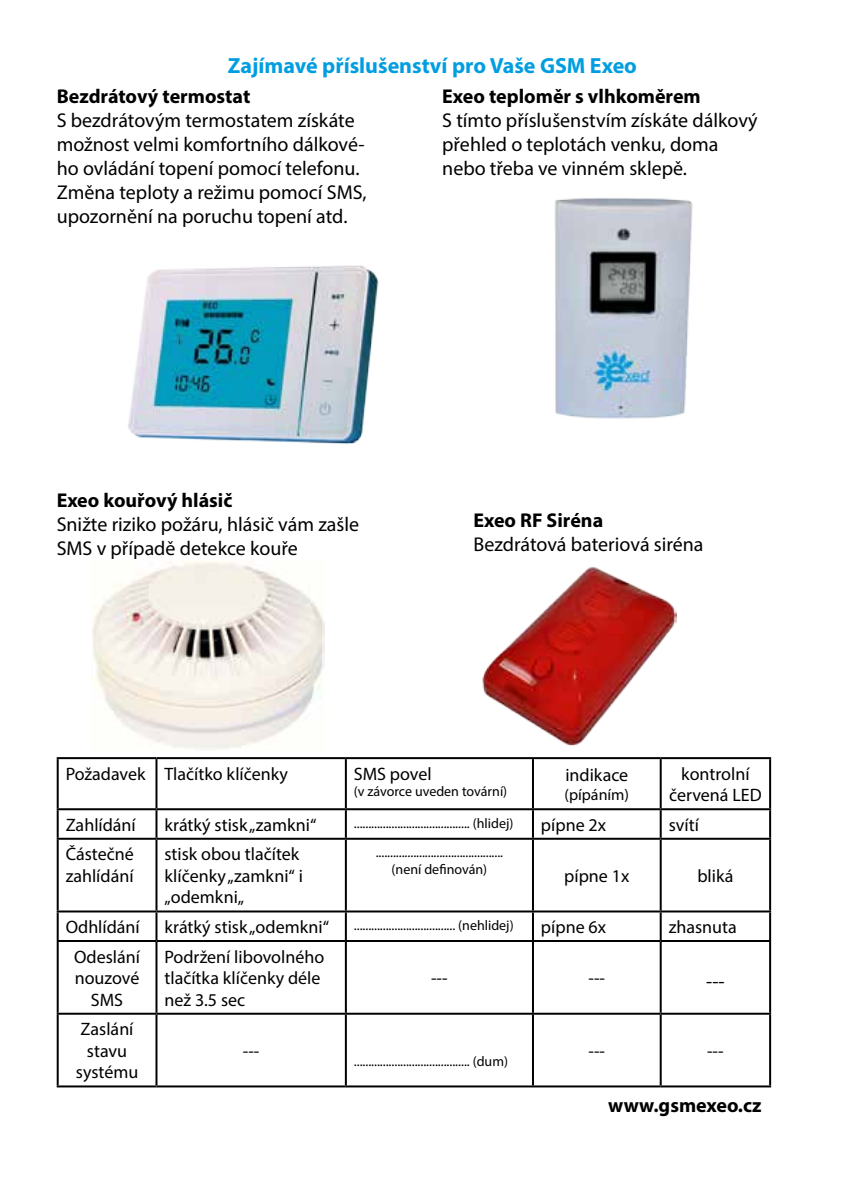
<style>
.page{position:relative;width:842px;height:1191px;background:#fff}
.page>*{position:absolute;margin:0;border:0;box-sizing:border-box;transform-origin:0 0}
.t1{font:700 22px "Myriad Pro";color:#009ee0}
.t2{font:20px/24px "Myriad Pro";color:#000}
.t3{font:700 20px "Myriad Pro";color:#000}
.t4{font:18px/21.6px "Myriad Pro";color:#000;text-align:center}
.t5{font:16px "Myriad Pro";color:#000}
.t6{font:14px/16.8px "Myriad Pro";color:#000;text-align:center}
</style>
<div class="page">
<img style="left:92px;top:561px;width:233px;height:189px">
<img style="left:554px;top:198px;width:139px;height:221px">
<img style="left:482px;top:567px;width:194px;height:179px">
<img style="left:128px;top:265px;width:251px;height:180px">
<hr style="left:57px;top:757px;width:99px;height:2px;background:#000">
<hr style="left:57px;top:759px;width:2px;height:49px;background:#000">
<hr style="left:156px;top:757px;width:190px;height:2px;background:#000">
<hr style="left:155px;top:759px;width:2px;height:49px;background:#000">
<hr style="left:346px;top:757px;width:187px;height:2px;background:#000">
<hr style="left:345px;top:759px;width:2px;height:49px;background:#000">
<hr style="left:533px;top:757px;width:128px;height:2px;background:#000">
<hr style="left:532px;top:759px;width:2px;height:49px;background:#000">
<hr style="left:661px;top:757px;width:110px;height:2px;background:#000">
<hr style="left:660px;top:759px;width:2px;height:49px;background:#000">
<hr style="left:769px;top:759px;width:2px;height:49px;background:#000">
<hr style="left:57px;top:808px;width:99px;height:2px;background:#000">
<hr style="left:57px;top:810px;width:2px;height:27px;background:#000">
<hr style="left:156px;top:808px;width:190px;height:2px;background:#000">
<hr style="left:155px;top:810px;width:2px;height:27px;background:#000">
<hr style="left:346px;top:808px;width:187px;height:2px;background:#000">
<hr style="left:345px;top:810px;width:2px;height:27px;background:#000">
<hr style="left:533px;top:808px;width:128px;height:2px;background:#000">
<hr style="left:532px;top:810px;width:2px;height:27px;background:#000">
<hr style="left:661px;top:808px;width:110px;height:2px;background:#000">
<hr style="left:660px;top:810px;width:2px;height:27px;background:#000">
<hr style="left:769px;top:810px;width:2px;height:27px;background:#000">
<hr style="left:57px;top:837px;width:99px;height:2px;background:#000">
<hr style="left:57px;top:839px;width:2px;height:71px;background:#000">
<hr style="left:156px;top:837px;width:190px;height:2px;background:#000">
<hr style="left:155px;top:839px;width:2px;height:71px;background:#000">
<hr style="left:346px;top:837px;width:187px;height:2px;background:#000">
<hr style="left:345px;top:839px;width:2px;height:71px;background:#000">
<hr style="left:533px;top:837px;width:128px;height:2px;background:#000">
<hr style="left:532px;top:839px;width:2px;height:71px;background:#000">
<hr style="left:661px;top:837px;width:110px;height:2px;background:#000">
<hr style="left:660px;top:839px;width:2px;height:71px;background:#000">
<hr style="left:769px;top:839px;width:2px;height:71px;background:#000">
<hr style="left:57px;top:910px;width:99px;height:2px;background:#000">
<hr style="left:57px;top:912px;width:2px;height:28px;background:#000">
<hr style="left:156px;top:910px;width:190px;height:2px;background:#000">
<hr style="left:155px;top:912px;width:2px;height:28px;background:#000">
<hr style="left:346px;top:910px;width:187px;height:2px;background:#000">
<hr style="left:345px;top:912px;width:2px;height:28px;background:#000">
<hr style="left:533px;top:910px;width:128px;height:2px;background:#000">
<hr style="left:532px;top:912px;width:2px;height:28px;background:#000">
<hr style="left:661px;top:910px;width:110px;height:2px;background:#000">
<hr style="left:660px;top:912px;width:2px;height:28px;background:#000">
<hr style="left:769px;top:912px;width:2px;height:28px;background:#000">
<hr style="left:57px;top:940px;width:99px;height:2px;background:#000">
<hr style="left:57px;top:942px;width:2px;height:70px;background:#000">
<hr style="left:156px;top:940px;width:190px;height:2px;background:#000">
<hr style="left:155px;top:942px;width:2px;height:70px;background:#000">
<hr style="left:346px;top:940px;width:187px;height:2px;background:#000">
<hr style="left:345px;top:942px;width:2px;height:70px;background:#000">
<hr style="left:533px;top:940px;width:128px;height:2px;background:#000">
<hr style="left:532px;top:942px;width:2px;height:70px;background:#000">
<hr style="left:661px;top:940px;width:110px;height:2px;background:#000">
<hr style="left:660px;top:942px;width:2px;height:70px;background:#000">
<hr style="left:769px;top:942px;width:2px;height:70px;background:#000">
<hr style="left:57px;top:1012px;width:99px;height:2px;background:#000">
<hr style="left:57px;top:1014px;width:2px;height:71px;background:#000">
<hr style="left:156px;top:1012px;width:190px;height:2px;background:#000">
<hr style="left:155px;top:1014px;width:2px;height:71px;background:#000">
<hr style="left:346px;top:1012px;width:187px;height:2px;background:#000">
<hr style="left:345px;top:1014px;width:2px;height:71px;background:#000">
<hr style="left:533px;top:1012px;width:128px;height:2px;background:#000">
<hr style="left:532px;top:1014px;width:2px;height:71px;background:#000">
<hr style="left:661px;top:1012px;width:110px;height:2px;background:#000">
<hr style="left:660px;top:1014px;width:2px;height:71px;background:#000">
<hr style="left:769px;top:1014px;width:2px;height:71px;background:#000">
<hr style="left:57px;top:1085px;width:99px;height:2px;background:#000">
<hr style="left:156px;top:1085px;width:190px;height:2px;background:#000">
<hr style="left:346px;top:1085px;width:187px;height:2px;background:#000">
<hr style="left:533px;top:1085px;width:128px;height:2px;background:#000">
<hr style="left:661px;top:1085px;width:110px;height:2px;background:#000">
<p class="t1" style="left:228px;top:51px;width:411px">Zajímavé příslušenství pro Vaše GSM Exeo</p>
<p class="t3" style="left:57px;top:83px;width:195px">Bezdrátový termostat</p>
<p class="t2" style="left:57px;top:108px;width:312px">S bezdrátovým termostatem získáte možnost velmi komfortního dálkové&shy;ho ovládání topení pomocí telefonu.<br>Změna teploty a režimu pomocí SMS, upozornění na poruchu topení atd.</p>
<p class="t3" style="left:442px;top:83px;width:260px">Exeo teploměr s vlhkoměrem</p>
<p class="t2" style="left:442px;top:108px;width:317px">S tímto příslušenstvím získáte dálkový přehled o teplotách venku, doma nebo třeba ve vinném sklepě.</p>
<p class="t3" style="left:57px;top:487px;width:177px">Exeo kouřový hlásič</p>
<p class="t2" style="left:57px;top:512px;width:304px">Snižte riziko požáru, hlásič vám zašle<br>SMS v případě detekce kouře</p>
<p class="t3" style="left:473px;top:507px;width:131px">Exeo RF Siréna</p>
<p class="t2" style="left:473px;top:532px;width:232px">Bezdrátová bateriová siréna</p>
<p class="t4" style="left:66px;top:762px;width:224px">Požadavek Tlačítko klíčenky</p>
<p class="t4" style="left:354px;top:762px;width:79px">SMS povel</p>
<p class="t6" style="left:354px;top:783px;width:155px">(v závorce uveden tovární)</p>
<p class="t4" style="left:565px;top:764px;width:64px">indikace</p>
<p class="t5" style="left:564px;top:785px;width:66px">(pípáním)</p>
<p class="t4" style="left:669px;top:762px;width:94px">kontrolní červená LED</p>
<p class="t4" style="left:66px;top:813px;width:72px">Zahlídání</p>
<p class="t4" style="left:164px;top:813px;width:154px">krátký stisk „zamkni“</p>
<p class="t6" style="left:354px;top:814px;width:161px">........................................ (hlidej)</p>
<p class="t4" style="left:541px;top:813px;width:67px">pípne 2x</p>
<p class="t4" style="left:669px;top:813px;width:32px">svítí</p>
<p class="t4" style="left:66px;top:843px;width:70px;text-align:left">Částečné zahlídání</p>
<p class="t4" style="left:164px;top:843px;width:140px;text-align:left">stisk obou tlačítek klíčenky „zamkni“ i „odemkni„</p>
<p class="t6" style="left:376px;top:844px;width:129px">............................................ (není definován)</p>
<p class="t4" style="left:564px;top:864px;width:67px">pípne 1x</p>
<p class="t4" style="left:697px;top:864px;width:38px">bliká</p>
<p class="t4" style="left:66px;top:916px;width:76px">Odhlídání</p>
<p class="t4" style="left:164px;top:916px;width:166px">krátký stisk „odemkni“</p>
<p class="t6" style="left:354px;top:916px;width:161px">................................... (nehlidej)</p>
<p class="t4" style="left:541px;top:916px;width:67px">pípne 6x</p>
<p class="t4" style="left:669px;top:916px;width:70px">zhasnuta</p>
<p class="t4" style="left:74px;top:945px;width:67px">Odeslání nouzové<br>SMS</p>
<p class="t4" style="left:164px;top:945px;width:161px;text-align:left">Podržení libovolného tlačítka klíčenky déle než 3.5 sec</p>
<p class="t4" style="left:431px;top:967px;width:18px">---</p>
<p class="t4" style="left:588px;top:967px;width:18px">---</p>
<p class="t2" style="left:706px;top:969px;width:20px">---</p>
<p class="t4" style="left:76px;top:1018px;width:64px">Zaslání stavu systému</p>
<p class="t4" style="left:243px;top:1039px;width:18px">---</p>
<p class="t6" style="left:354px;top:1052px;width:156px">........................................ (dum)</p>
<p class="t4" style="left:588px;top:1039px;width:18px">---</p>
<p class="t4" style="left:707px;top:1039px;width:18px">---</p>
<p class="t3" style="left:608px;top:1092px;width:155px">www.gsmexeo.cz</p>
</div>
